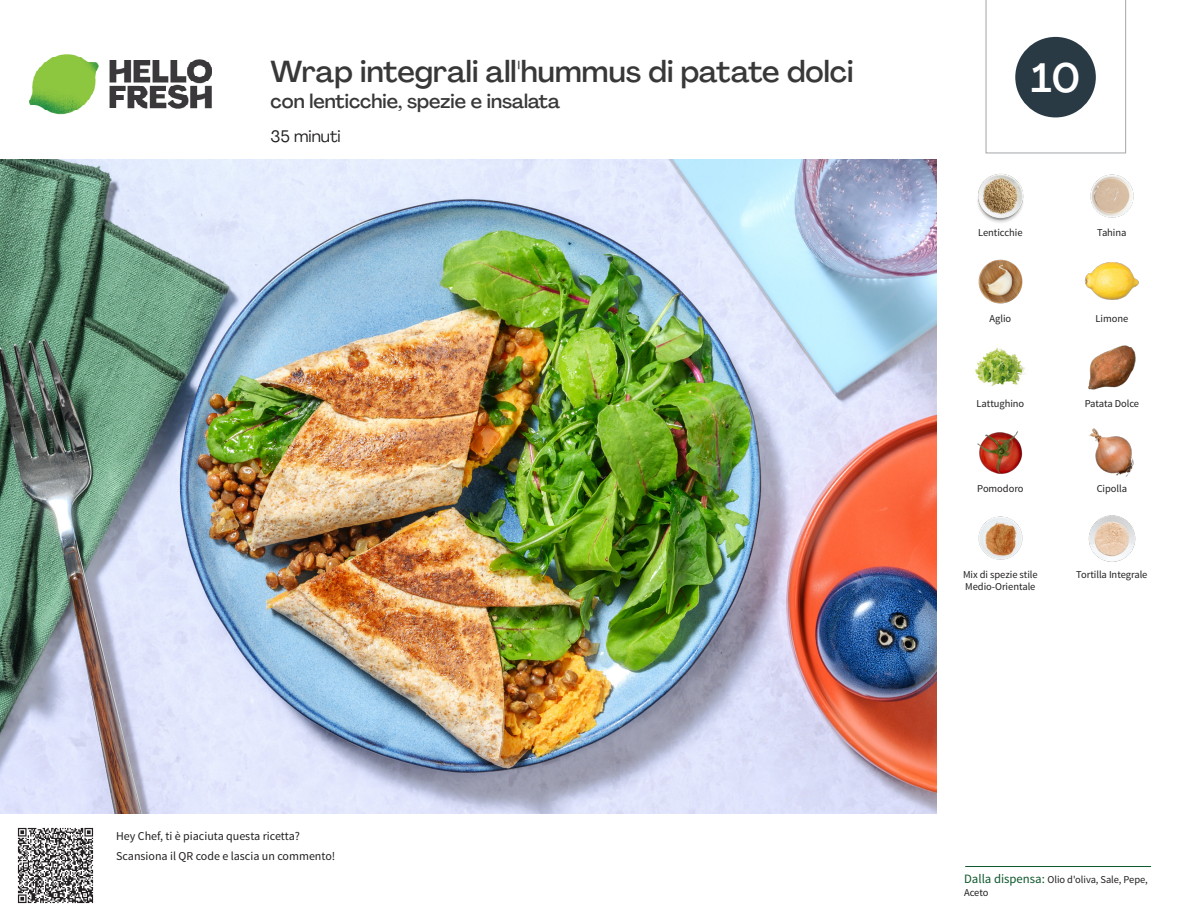
<style>
.page{position:relative;width:1188px;height:918px;background:#fff}
.page>*{position:absolute;margin:0;border:0;box-sizing:border-box;transform-origin:0 0}
._24_Recipe_Nr_Bag{font:500 40.5px "Agrandir";color:#fff}
._15_Titel_UK{font:500 30px "Agrandir";color:#383839}
._15_Titel_UK-2{font:500 19.5px "Agrandir";color:#383839}
._02_Box_Type{font:16.5px "Agrandir";color:#231f20}
._06_Before_Start{font:12px "Source Sans Pro";color:#231f20}
._18_FRONT_ingredients_UK{font:10.5px "Source Sans Pro";letter-spacing:-.005em;color:#231f20}
.t1{font:10.5px/13.5px "Source Sans Variable";letter-spacing:-.005em;color:#231f20}
.s1{font-family:"Source Sans Pro";font-size:12.75px;color:#0e572c}
</style>
<div class="page">
<img style="left:30px;top:54px;width:181px;height:61px">
<hr style="left:965px;top:866px;width:186px;height:1px;background:#0e572c">
<img style="left:0;top:159px;width:936px;height:655px">
<img style="left:1090px;top:174px;width:44px;height:44px">
<img style="left:977px;top:173px;width:47px;height:50px">
<img style="left:1084px;top:262px;width:55px;height:38px">
<img style="left:978px;top:259px;width:45px;height:45px">
<img style="left:1088px;top:345px;width:48px;height:45px">
<img style="left:975px;top:348px;width:51px;height:38px">
<img style="left:1089px;top:428px;width:45px;height:49px">
<img style="left:977px;top:431px;width:46px;height:43px">
<img style="left:1088px;top:515px;width:48px;height:47px">
<img style="left:978px;top:516px;width:45px;height:44px">
<img style="left:17px;top:827px;width:77px;height:77px">
<svg style="left:985px;top:0;width:141px;height:154px"></svg>
<p class="_15_Titel_UK" style="left:271px;top:53px;width:584px">Wrap integrali all'hummus di patate dolci</p>
<p class="_15_Titel_UK-2" style="left:271px;top:89px;width:291px">con lenticchie, spezie e insalata</p>
<p class="_02_Box_Type" style="left:271px;top:126px;width:72px">35 minuti</p>
<p class="_06_Before_Start" style="left:116px;top:829px;width:185px">Hey Chef, ti è piaciuta questa ricetta?</p>
<p class="_06_Before_Start" style="left:116px;top:848px;width:221px">Scansiona il QR code e lascia un commento!</p>
<p class="_24_Recipe_Nr_Bag" style="left:1031px;top:53px;width:51px">10</p>
<p class="_18_FRONT_ingredients_UK" style="left:978px;top:226px;width:46px">Lenticchie</p>
<p class="_18_FRONT_ingredients_UK" style="left:1097px;top:226px;width:31px">Tahina</p>
<p class="_18_FRONT_ingredients_UK" style="left:990px;top:312px;width:23px">Aglio</p>
<p class="_18_FRONT_ingredients_UK" style="left:1096px;top:312px;width:34px">Limone</p>
<p class="_18_FRONT_ingredients_UK" style="left:977px;top:397px;width:49px">Lattughino</p>
<p class="_18_FRONT_ingredients_UK" style="left:1085px;top:397px;width:56px">Patata Dolce</p>
<p class="_18_FRONT_ingredients_UK" style="left:977px;top:482px;width:48px">Pomodoro</p>
<p class="_18_FRONT_ingredients_UK" style="left:1097px;top:482px;width:32px">Cipolla</p>
<p class="_18_FRONT_ingredients_UK" style="left:963px;top:568px;width:76px">Mix di spezie stile</p>
<p class="_18_FRONT_ingredients_UK" style="left:1076px;top:568px;width:73px">Tortilla Integrale</p>
<p class="_18_FRONT_ingredients_UK" style="left:965px;top:580px;width:72px">Medio-Orientale</p>
<p class="t1" style="left:964px;top:873px;width:185px"><span class="s1">Dalla dispensa:</span> Olio d'oliva, Sale, Pepe,<br>Aceto</p>
</div>
